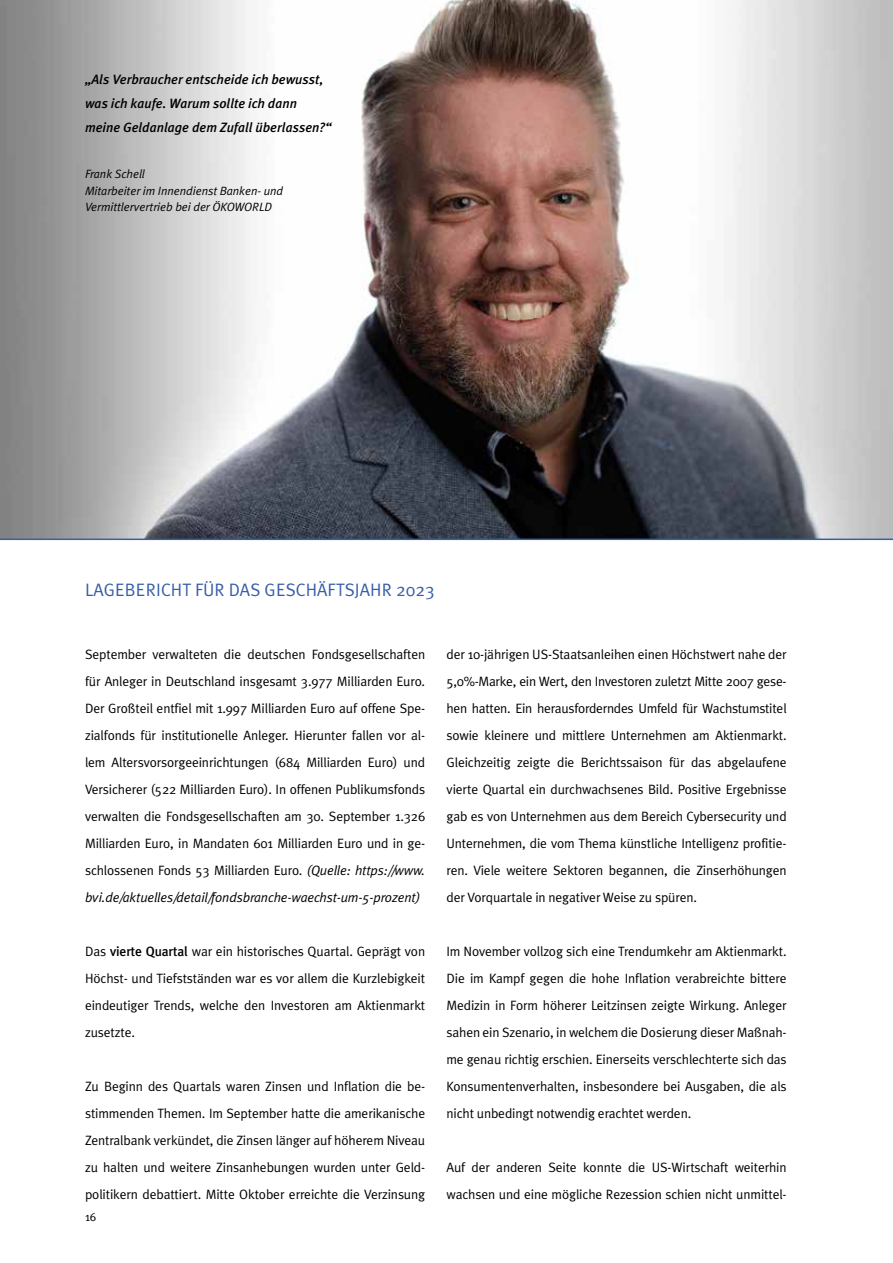
<style>
.page{position:relative;width:893px;height:1263px;background:#fff}
.page>*{position:absolute;margin:0;border:0;box-sizing:border-box;transform-origin:0 0}
.t1{font:18px "Meta Plus Normal";color:#385ea8}
.t2{font:13.5px/27px "Meta Plus Normal";letter-spacing:-.01em;color:#000;text-align:justify}
.t3{font:italic 500 13.5px/24px "Meta Plus";letter-spacing:.005em;color:#000}
.t4{font:italic 12px/16.5px "Meta Plus Normal";letter-spacing:-.005em;color:#000}
.t5{font:12px "Meta Plus Normal";color:#000}
.s1{font-style:italic}
.s2{font-family:"Meta Plus";font-weight:500}
</style>
<div class="page">
<img style="left:0;top:0;width:893px;height:539px">
<hr style="left:0;top:539px;width:893px;height:1px;background:#385ea8">
<p class="t3" style="left:85px;top:68px;width:248px">„Als Verbraucher entscheide ich bewusst, was ich kaufe. Warum sollte ich dann meine Geldanlage dem Zufall überlassen?“</p>
<p class="t4" style="left:85px;top:166px;width:200px">Frank Schell<br>Mitarbeiter im Innendienst Banken- und<br>Vermittlervertrieb bei der ÖKOWORLD</p>
<h1 class="t1" style="left:85px;top:579px;width:351px">LAGEBERICHT FÜR DAS GESCHÄFTSJAHR 2023</h1>
<p class="t2" style="left:85px;top:640px;width:342px">September verwalteten die deutschen Fondsgesellschaften für Anleger in Deutschland insgesamt 3.977 Milliarden Euro.<br>Der Großteil entfiel mit 1.997 Milliarden Euro auf offene Spe&shy;zialfonds für institutionelle Anleger. Hierunter fallen vor al&shy;lem Altersvorsorgeeinrichtungen (684 Milliarden Euro) und Versicherer (522 Milliarden Euro). In offenen Publikumsfonds verwalten die Fondsgesellschaften am 30. September 1.326<br>Milliarden Euro, in Mandaten 601 Milliarden Euro und in ge&shy;schlossenen Fonds 53 Milliarden Euro. <span class="s1">(Quelle: https://www. bvi.de/aktuelles/detail/fondsbranche-waechst-um-5-prozent)</span></p>
<p class="t2" style="left:85px;top:937px;width:342px">Das <span class="s2">vierte Quartal</span> war ein historisches Quartal. Geprägt von Höchst- und Tiefstständen war es vor allem die Kurzlebigkeit eindeutiger Trends, welche den Investoren am Aktienmarkt zusetzte.</p>
<p class="t2" style="left:85px;top:1072px;width:342px">Zu Beginn des Quartals waren Zinsen und Inflation die be&shy;stimmenden Themen. Im September hatte die amerikanische Zentralbank verkündet, die Zinsen länger auf höherem Niveau zu halten und weitere Zinsanhebungen wurden unter Geld&shy;politikern debattiert. Mitte Oktober erreichte die Verzinsung</p>
<p class="t5" style="left:85px;top:1209px;width:13px">16</p>
<p class="t2" style="left:446px;top:640px;width:342px">der 10-jährigen US-Staatsanleihen einen Höchstwert nahe der 5,0%-Marke, ein Wert, den Investoren zuletzt Mitte 2007 gese&shy;hen hatten. Ein herausforderndes Umfeld für Wachstumstitel sowie kleinere und mittlere Unternehmen am Aktienmarkt.<br>Gleichzeitig zeigte die Berichtssaison für das abgelaufene vierte Quartal ein durchwachsenes Bild. Positive Ergebnisse gab es von Unternehmen aus dem Bereich Cybersecurity und Unternehmen, die vom Thema künstliche Intelligenz profitie&shy;ren. Viele weitere Sektoren begannen, die Zinserhöhungen der Vorquartale in negativer Weise zu spüren.</p>
<p class="t2" style="left:446px;top:937px;width:342px">Im November vollzog sich eine Trendumkehr am Aktienmarkt.<br>Die im Kampf gegen die hohe Inflation verabreichte bittere Medizin in Form höherer Leitzinsen zeigte Wirkung. Anleger sahen ein Szenario, in welchem die Dosierung dieser Maßnah&shy;me genau richtig erschien. Einerseits verschlechterte sich das Konsumentenverhalten, insbesondere bei Ausgaben, die als nicht unbedingt notwendig erachtet werden.</p>
<p class="t2" style="left:446px;top:1153px;width:342px">Auf der anderen Seite konnte die US-Wirtschaft weiterhin wachsen und eine mögliche Rezession schien nicht unmittel-</p>
</div>
